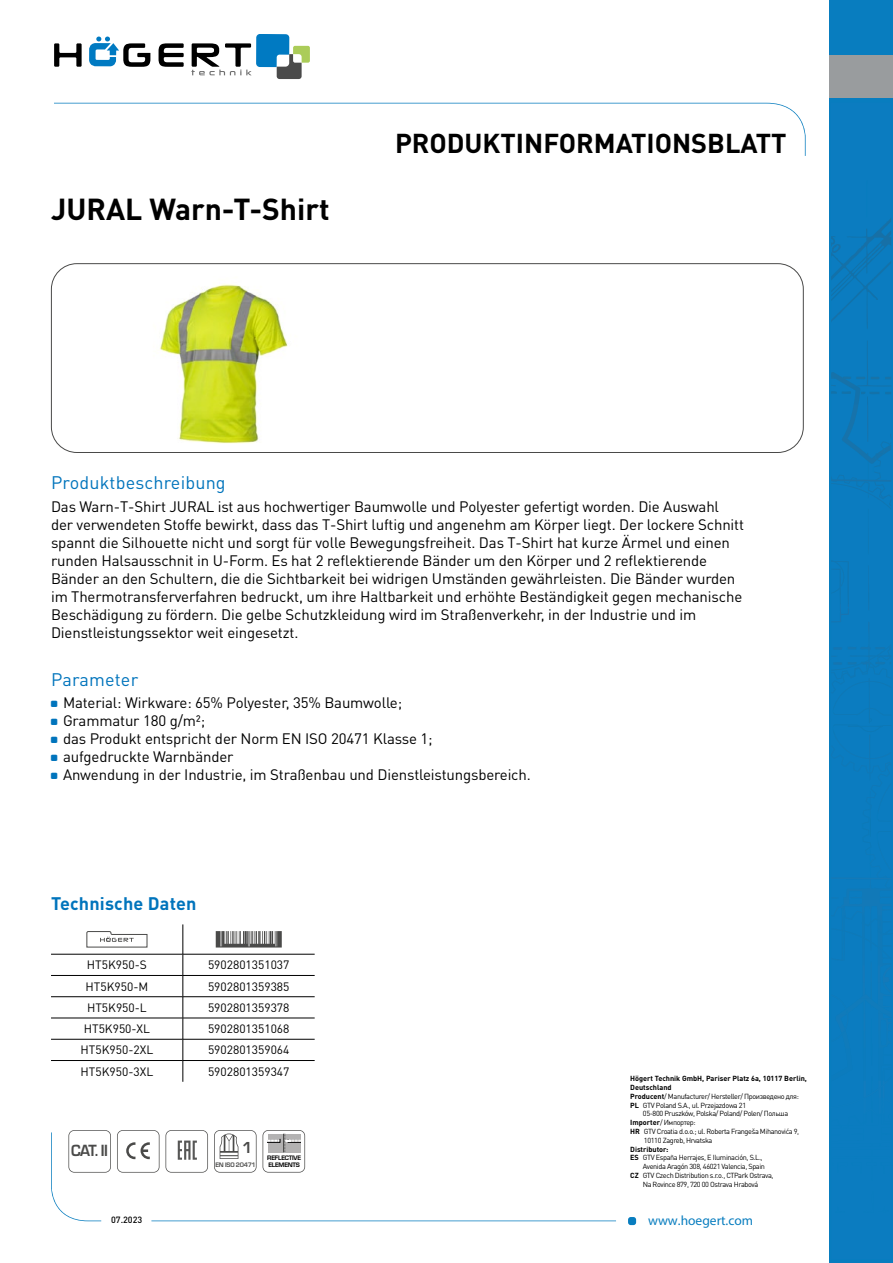
<style>
.page{position:relative;width:893px;height:1263px;background:#fff}
.page>*{position:absolute;margin:0;border:0;box-sizing:border-box;transform-origin:0 0}
.t1{font:700 30px "DIN Pro";color:#000}
.t2{font:700 27px "DIN Pro";color:#000}
.t3{font:18px "DIN Pro";letter-spacing:.01em;color:#0074bc}
.t4{font:700 18px "DIN Pro";letter-spacing:.01em;color:#0074bc}
.t5{font:15px/18px "DIN Pro";letter-spacing:-.01em;color:#000}
.t6{font:700 15px "Euromode";color:#4a4a49;scale:.93 1}
.t7{font:700 14.7px "Euromode";color:#4a4a49}
.t8{font:13.5px "Myriad Pro";color:#087dbf}
.t9{font:12px "DIN Pro";color:#000}
.t10{font:500 9px "DIN Pro";color:#000}
.t11{font:7.35px "DIN Pro";letter-spacing:-.05em;color:#000}
.t12{font:700 7.35px "DIN Pro";color:#000}
.t13{font:700 6px/7.1px "Euromode";letter-spacing:-.035em;color:#000}
.t14{font:700 6px "Euromode";letter-spacing:-.04em;color:#4a4a49}
.s1{font-weight:700}
</style>
<div class="page">
<svg style="left:54px;top:43px;width:28px;height:24px"></svg>
<svg style="left:159px;top:43px;width:25px;height:24px"></svg>
<svg style="left:89px;top:37px;width:61px;height:30px"></svg>
<svg style="left:191px;top:34px;width:119px;height:45px"></svg>
<svg style="left:54px;top:103px;width:752px;height:53px"></svg>
<div style="left:628px;top:1217px;width:8px;height:8px;background:#087dbf;border-radius:3px"></div>
<svg style="left:51px;top:1132px;width:565px;height:89px"></svg>
<div style="left:830px;top:0;width:63px;height:1263px;background:#087dbf"></div>
<img style="left:831px;top:273px;width:50px;height:56px">
<img style="left:867px;top:222px;width:24px;height:44px">
<img style="left:831px;top:222px;width:56px;height:42px">
<svg style="left:831px;top:341px;width:60px;height:565px"></svg>
<img style="left:863px;top:906px;width:28px;height:76px">
<img style="left:831px;top:877px;width:60px;height:2px">
<img style="left:848px;top:647px;width:43px;height:3px">
<div style="left:830px;top:56px;width:63px;height:42px;background:#999c9e"></div>
<div style="left:51px;top:263px;width:753px;height:190px;border:1px solid #4a4a49;border-radius:26px"></div>
<img style="left:141px;top:284px;width:167px;height:168px">
<hr style="left:183px;top:924px;width:1px;height:30px;background:#000">
<hr style="left:51px;top:954px;width:132px;height:1px;background:#000">
<hr style="left:183px;top:954px;width:132px;height:1px;background:#000">
<hr style="left:51px;top:975px;width:132px;height:1px;background:#000">
<hr style="left:183px;top:975px;width:132px;height:1px;background:#000">
<hr style="left:51px;top:996px;width:132px;height:1px;background:#000">
<hr style="left:183px;top:996px;width:132px;height:1px;background:#000">
<hr style="left:51px;top:1018px;width:132px;height:1px;background:#000">
<hr style="left:183px;top:1018px;width:132px;height:1px;background:#000">
<hr style="left:51px;top:1039px;width:132px;height:1px;background:#000">
<hr style="left:183px;top:1039px;width:132px;height:1px;background:#000">
<hr style="left:51px;top:1060px;width:132px;height:1px;background:#000">
<hr style="left:183px;top:1060px;width:132px;height:1px;background:#000">
<svg style="left:183px;top:954px;width:1px;height:128px"></svg>
<svg style="left:86px;top:931px;width:61px;height:16px"></svg>
<svg style="left:216px;top:931px;width:66px;height:16px"></svg>
<svg style="left:68px;top:1130px;width:43px;height:42px"></svg>
<svg style="left:117px;top:1130px;width:42px;height:42px"></svg>
<svg style="left:165px;top:1130px;width:43px;height:42px"></svg>
<svg style="left:214px;top:1130px;width:43px;height:42px"></svg>
<svg style="left:263px;top:1130px;width:42px;height:42px"></svg>
<h1 class="t1" style="left:51px;top:184px;width:280px">JURAL Warn-T-Shirt</h1>
<h2 class="t2" style="left:395px;top:121px;width:393px">PRODUKTINFORMATIONSBLATT</h2>
<p class="t3" style="left:51px;top:471px;width:176px">Produktbeschreibung</p>
<p class="t5" style="left:51px;top:497px;width:694px">Das Warn-T-Shirt JURAL ist aus hochwertiger Baumwolle und Polyester gefertigt worden. Die Auswahl der verwendeten Stoffe bewirkt, dass das T-Shirt luftig und angenehm am Körper liegt. Der lockere Schnitt spannt die Silhouette nicht und sorgt für volle Bewegungsfreiheit. Das T-Shirt hat kurze Ärmel und einen runden Halsausschnit in U-Form. Es hat 2 reflektierende Bänder um den Körper und 2 reflektierende Bänder an den Schultern, die die Sichtbarkeit bei widrigen Umständen gewährleisten. Die Bänder wurden im Thermotransferverfahren bedruckt, um ihre Haltbarkeit und erhöhte Beständigkeit gegen mechanische Beschädigung zu fördern. Die gelbe Schutzkleidung wird im Straßenverkehr, in der Industrie und im Dienstleistungssektor weit eingesetzt.</p>
<p class="t3" style="left:51px;top:667px;width:89px">Parameter</p>
<p class="t5" style="left:63px;top:693px;width:469px">Material: Wirkware: 65% Polyester, 35% Baumwolle;<br>Grammatur 180 g/m²;<br>das Produkt entspricht der Norm EN ISO 20471 Klasse 1;<br>aufgedruckte Warnbänder<br>Anwendung in der Industrie, im Straßenbau und Dienstleistungsbereich.</p>
<p class="t4" style="left:51px;top:888px;width:147px">Technische Daten</p>
<p class="t9" style="left:87px;top:957px;width:61px">HT5K950-S</p>
<p class="t9" style="left:208px;top:957px;width:83px">5902801351037</p>
<p class="t9" style="left:86px;top:978px;width:64px">HT5K950-M</p>
<p class="t9" style="left:208px;top:978px;width:83px">5902801359385</p>
<p class="t9" style="left:87px;top:999px;width:61px">HT5K950-L</p>
<p class="t9" style="left:208px;top:999px;width:83px">5902801359378</p>
<p class="t9" style="left:84px;top:1021px;width:68px">HT5K950-XL</p>
<p class="t9" style="left:208px;top:1021px;width:83px">5902801351068</p>
<p class="t9" style="left:81px;top:1042px;width:74px">HT5K950-2XL</p>
<p class="t9" style="left:208px;top:1042px;width:83px">5902801359064</p>
<p class="t9" style="left:81px;top:1063px;width:74px">HT5K950-3XL</p>
<p class="t9" style="left:208px;top:1063px;width:83px">5902801359347</p>
<p class="t6" style="left:71px;top:1142px;width:41px">CAT. II</p>
<p class="t7" style="left:242px;top:1139px;width:12px">1</p>
<p class="t14" style="left:216px;top:1161px;width:42px">EN ISO 20471</p>
<p class="t13" style="left:267px;top:1154px;width:35px">REFLECTIVE<br>ELEMENTS</p>
<p class="t12" style="left:630px;top:1072px;width:178px">Högert Technik GmbH, Pariser Platz 6a, 10117 Berlin,</p>
<p class="t12" style="left:630px;top:1081px;width:43px">Deutschland</p>
<p class="t11" style="left:630px;top:1091px;width:170px"><span class="s1">Producent</span>/ Manufacturer/ Hersteller/ Произведено для:</p>
<p class="t11" style="left:630px;top:1100px;width:117px"><span class="s1">PL</span> GTV Poland S.A., ul. Przejazdowa 21</p>
<p class="t11" style="left:643px;top:1109px;width:147px">05-800 Pruszków, Polska/ Poland/ Polen/ Польша</p>
<p class="t11" style="left:630px;top:1117px;width:67px"><span class="s1">Importer</span>/ Импортер:</p>
<p class="t11" style="left:630px;top:1126px;width:171px"><span class="s1">HR</span> GTV Croatia d.o.o.; ul. Roberta Frangeša Mihanovića 9,</p>
<p class="t11" style="left:644px;top:1135px;width:70px">10110 Zagreb, Hrvatska</p>
<p class="t12" style="left:630px;top:1143px;width:40px">Distributor:</p>
<p class="t11" style="left:630px;top:1153px;width:134px"><span class="s1">ES</span> GTV España Herrajes, E Iluminación, S.L.,</p>
<p class="t11" style="left:643px;top:1161px;width:124px">Avenida Aragón 308, 46021 Valencia, Spain</p>
<p class="t11" style="left:630px;top:1170px;width:145px"><span class="s1">CZ</span> GTV Czech Distribution s.r.o., CTPark Ostrava,</p>
<p class="t11" style="left:643px;top:1179px;width:117px">Na Rovince 879, 720 00 Ostrava Hrabová</p>
<p class="t10" style="left:111px;top:1213px;width:33px">07.2023</p>
<p class="t8" style="left:648px;top:1212px;width:107px">www.hoegert.com</p>
</div>
